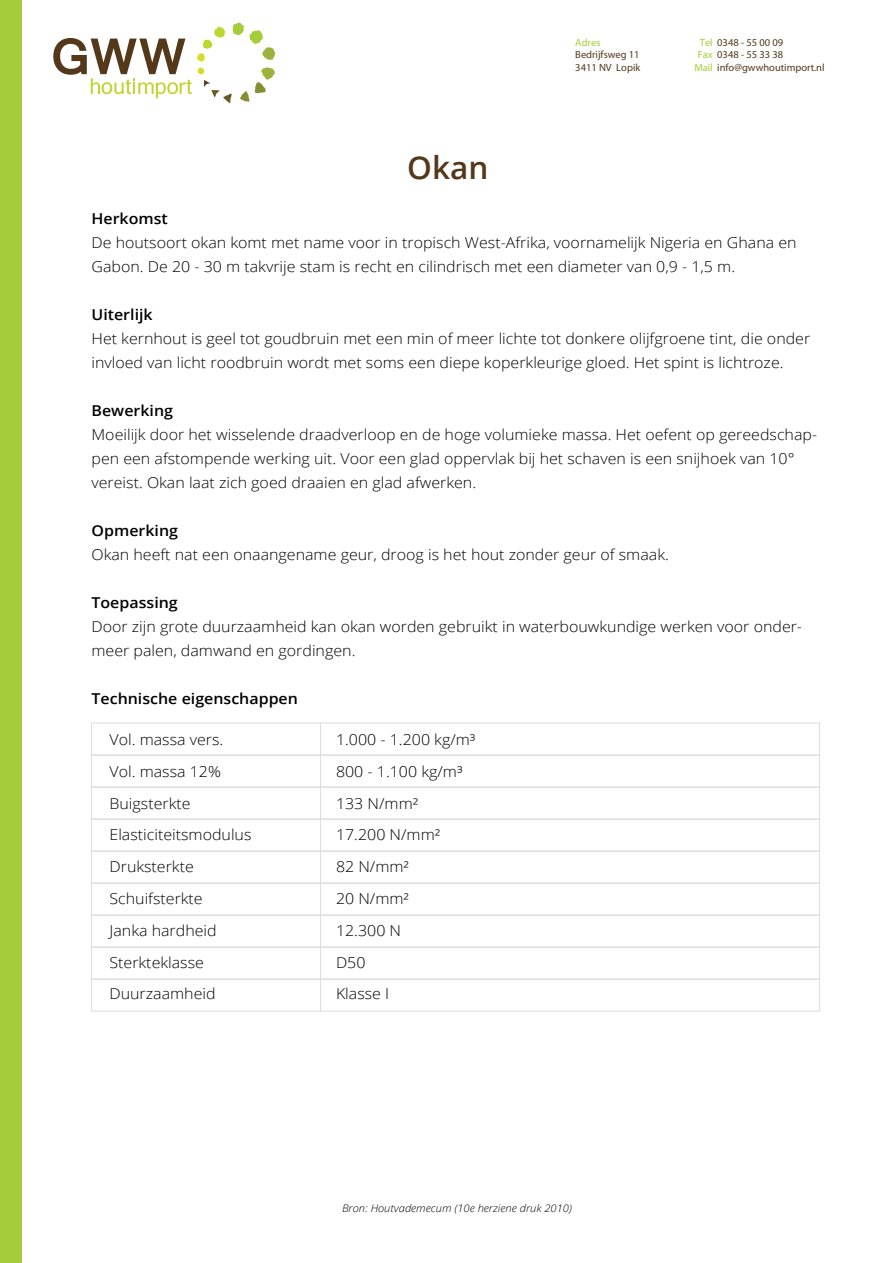
<style>
.page{position:relative;width:893px;height:1263px;background:#fff}
.page>*{position:absolute;margin:0;border:0;box-sizing:border-box;transform-origin:0 0}
.t1{font:600 31.5px "Open Sans";color:#54381a}
.t2{font:300 15px/31.8px "Open Sans";color:#000;scale:1.07 1}
.t3{font:600 15px "Open Sans";color:#000;scale:1.07 1}
.t4{font:10.5px/12.8px "Myriad";color:#54381a}
.t5{font:italic 300 10.5px "Open Sans";color:#000;scale:1.07 1}
.t6{font:10.5px "Myriad";color:#a5cd39}
.s1{color:#a5cd39}
</style>
<div class="page">
<div style="left:0;top:0;width:21px;height:1263px;background:#a5cd39"></div>
<svg style="left:53px;top:23px;width:222px;height:80px"></svg>
<div style="left:91px;top:723px;width:230px;height:32px;border:1px solid #ddd"></div>
<div style="left:320px;top:723px;width:500px;height:32px;border:1px solid #ddd"></div>
<div style="left:91px;top:755px;width:230px;height:32px;border:1px solid #ddd"></div>
<div style="left:320px;top:755px;width:500px;height:32px;border:1px solid #ddd"></div>
<div style="left:91px;top:787px;width:230px;height:32px;border:1px solid #ddd"></div>
<div style="left:320px;top:787px;width:500px;height:32px;border:1px solid #ddd"></div>
<div style="left:91px;top:819px;width:230px;height:32px;border:1px solid #ddd"></div>
<div style="left:320px;top:819px;width:500px;height:32px;border:1px solid #ddd"></div>
<div style="left:91px;top:851px;width:230px;height:32px;border:1px solid #ddd"></div>
<div style="left:320px;top:851px;width:500px;height:32px;border:1px solid #ddd"></div>
<div style="left:91px;top:883px;width:230px;height:32px;border:1px solid #ddd"></div>
<div style="left:320px;top:883px;width:500px;height:32px;border:1px solid #ddd"></div>
<div style="left:91px;top:915px;width:230px;height:32px;border:1px solid #ddd"></div>
<div style="left:320px;top:915px;width:500px;height:32px;border:1px solid #ddd"></div>
<div style="left:91px;top:947px;width:230px;height:32px;border:1px solid #ddd"></div>
<div style="left:320px;top:947px;width:500px;height:32px;border:1px solid #ddd"></div>
<div style="left:91px;top:979px;width:230px;height:32px;border:1px solid #ddd"></div>
<div style="left:320px;top:979px;width:500px;height:32px;border:1px solid #ddd"></div>
<h1 class="t1" style="left:407px;top:146px;width:83px">Okan</h1>
<p class="t6" style="left:575px;top:37px;width:27px">Adres</p>
<p class="t4" style="left:575px;top:49px;width:67px">Bedrijfsweg 11<br>3411 NV Lopik</p>
<p class="t4" style="left:700px;top:36px;width:85px"><span class="s1">Tel</span> 0348 - 55 00 09</p>
<p class="t4" style="left:698px;top:49px;width:87px"><span class="s1">Fax</span> 0348 - 55 33 38</p>
<p class="t4" style="left:694px;top:62px;width:132px"><span class="s1">Mail</span> info@gwwhoutimport.nl</p>
<p class="t3" style="left:92px;top:209px;width:73px">Herkomst</p>
<p class="t2" style="left:92px;top:231px;width:660px;line-height:24px">De houtsoort okan komt met name voor in tropisch West-Afrika, voornamelijk Nigeria en Ghana en<br>Gabon. De 20 - 30 m takvrije stam is recht en cilindrisch met een diameter van 0,9 - 1,5 m.</p>
<p class="t3" style="left:92px;top:305px;width:59px">Uiterlijk</p>
<p class="t2" style="left:92px;top:327px;width:673px;line-height:24px">Het kernhout is geel tot goudbruin met een min of meer lichte tot donkere olijfgroene tint, die onder invloed van licht roodbruin wordt met soms een diepe koperkleurige gloed. Het spint is lichtroze.</p>
<p class="t3" style="left:92px;top:401px;width:78px">Bewerking</p>
<p class="t2" style="left:92px;top:423px;width:680px;line-height:24px">Moeilijk door het wisselende draadverloop en de hoge volumieke massa. Het oefent op gereedschap&shy;pen een afstompende werking uit. Voor een glad oppervlak bij het schaven is een snijhoek van 10° vereist. Okan laat zich goed draaien en glad afwerken.</p>
<p class="t3" style="left:92px;top:521px;width:82px">Opmerking</p>
<p class="t2" style="left:92px;top:539px;width:541px">Okan heeft nat een onaangename geur, droog is het hout zonder geur of smaak.</p>
<p class="t3" style="left:92px;top:593px;width:82px">Toepassing</p>
<p class="t2" style="left:92px;top:615px;width:666px;line-height:24px">Door zijn grote duurzaamheid kan okan worden gebruikt in waterbouwkundige werken voor onder&shy;meer palen, damwand en gordingen.</p>
<p class="t3" style="left:92px;top:689px;width:194px">Technische eigenschappen</p>
<p class="t2" style="left:110px;top:723px;width:134px">Vol. massa vers.<br>Vol. massa 12%<br>Buigsterkte<br>Elasticiteitsmodulus<br>Druksterkte<br>Schuifsterkte<br>Janka hardheid<br>Sterkteklasse<br>Duurzaamheid</p>
<p class="t2" style="left:336px;top:723px;width:132px">1.000 - 1.200 kg/m³<br>800 - 1.100 kg/m³<br>133 N/mm²<br>17.200 N/mm²<br>82 N/mm²<br>20 N/mm²<br>12.300 N<br>D50<br>Klasse I</p>
<p class="t5" style="left:342px;top:1201px;width:216px">Bron: Houtvademecum (10e herziene druk 2010)</p>
</div>
